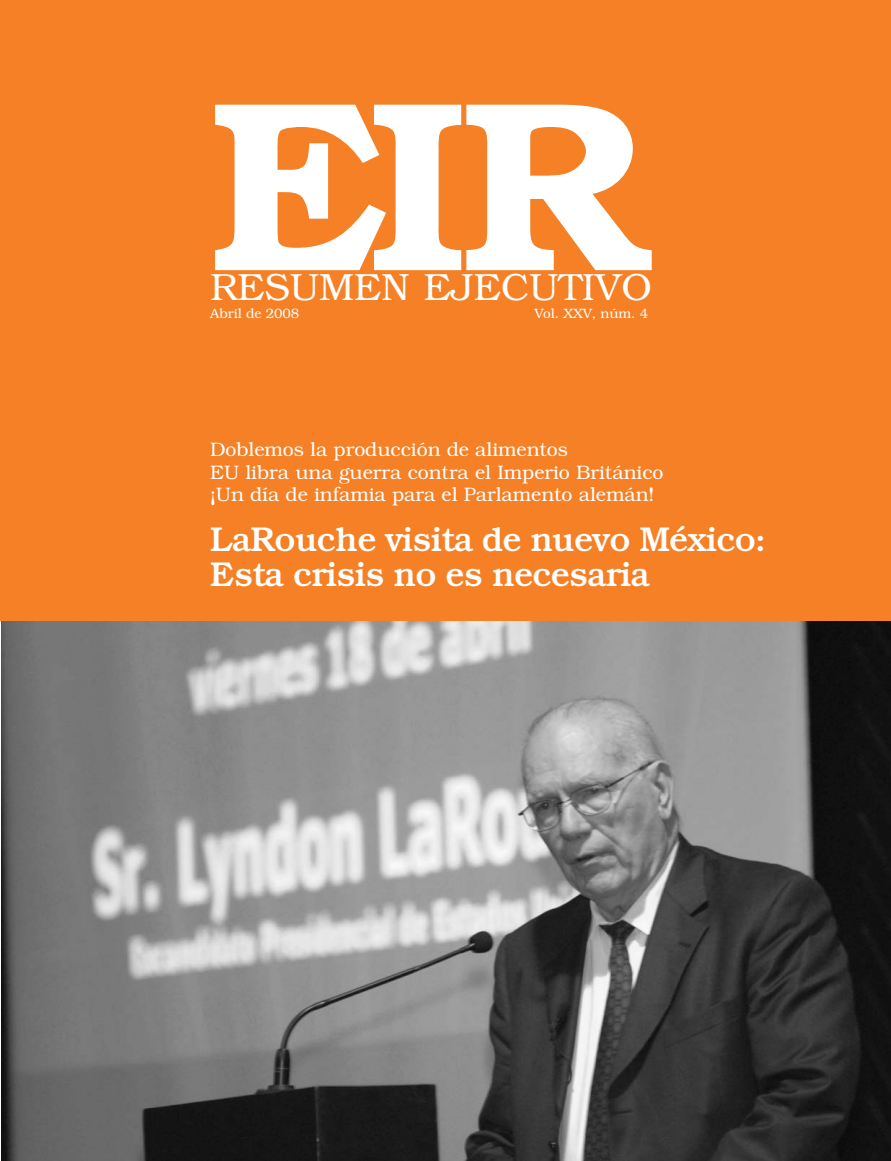
<style>
.page{position:relative;width:891px;height:1161px;background:#fff}
.page>*{position:absolute;margin:0;border:0;box-sizing:border-box;transform-origin:0 0}
.t1{font:600 243px "Bookman";color:#fff}
.t2{font:300 37.8px "Bookman";color:#fff}
.t3{font:500 34.5px/36px "Bookman";letter-spacing:-.025em;color:#fff}
.t4{font:300 19.5px/22.5px "Bookman";color:#fff}
.t5{font:300 13.5px "Bookman";color:#fff}
</style>
<div class="page">
<img style="left:1px;top:621px;width:890px;height:540px">
<div style="left:0;top:0;width:891px;height:621px;background:#f58025"></div>
<p class="t1" style="left:210px;top:92px;width:442px">EIR</p>
<p class="t2" style="left:210px;top:272px;width:443px">RESUMEN EJECUTIVO</p>
<p class="t5" style="left:210px;top:308px;width:91px">Abril de 2008</p>
<p class="t5" style="left:535px;top:308px;width:115px">Vol. XXV, núm. 4</p>
<p class="t4" style="left:210px;top:440px;width:455px">Doblemos la producción de alimentos<br>EU libra una guerra contra el Imperio Británico ¡Un día de infamia para el Parlamento alemán!</p>
<p class="t3" style="left:210px;top:524px;width:557px">LaRouche visita de nuevo México:<br>Esta crisis no es necesaria</p>
</div>
